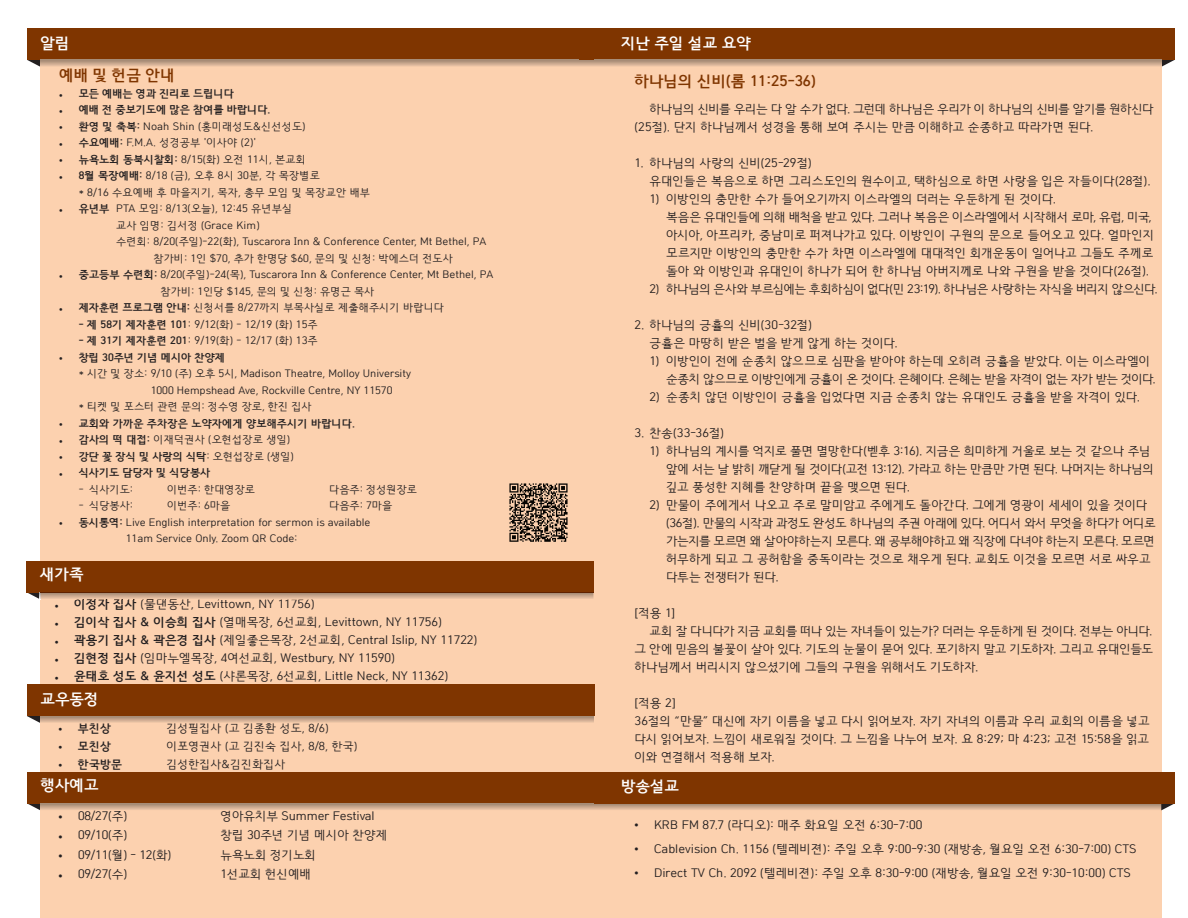
<style>
.page{position:relative;width:1188px;height:918px;background:#fff}
.page>*{position:absolute;margin:0;border:0;box-sizing:border-box;transform-origin:0 0}
.t1{font:700 15px "HCR Dotum";color:#fff}
.t2{font:700 15px "HCR Dotum";color:#7f3500}
.t3{font:12px/18px "HCR Dotum";letter-spacing:-.03em;color:#231f20}
.t4{font:12px "HCR Dotum";color:#231f20}
.t5{font:12px/18px "HCR Dotum";letter-spacing:.01em;color:#231f20}
.t6{font:12px "HCR Dotum";letter-spacing:-.05em;color:#231f20}
.t7{font:12px "HCR Dotum";letter-spacing:-.06em;color:#231f20}
.t8{font:12px "HCR Dotum";letter-spacing:-.005em;color:#231f20}
.t9{font:12px/18px "HCR Dotum";color:#231f20}
.t10{font:11.25px "HCR Dotum";letter-spacing:.01em;color:#231f20}
.t11{font:700 11.25px "HCR Dotum";letter-spacing:.01em;color:#231f20}
.t12{font:10.5px/16.5px "HCR Dotum";color:#231f20}
.t13{font:700 10.5px "HCR Dotum";color:#231f20}
.s1{font-family:"N Haas Grotesk TX Std 55 Rg";font-weight:400}
.s2{font-family:"N Haas Grotesk TX Std 55 Rg"}
.s3{font-weight:700}
.s4{font-weight:400}
</style>
<div class="page">
<div style="left:40px;top:56px;width:554px;height:862px;background:#fcd1af"></div>
<svg style="left:27px;top:60px;width:13px;height:7px"></svg>
<div style="left:27px;top:28px;width:568px;height:32px;background:#7f3500"></div>
<svg style="left:40px;top:60px;width:554px;height:6px;background:#c3a38a"></svg>
<svg style="left:27px;top:803px;width:13px;height:7px"></svg>
<div style="left:27px;top:772px;width:568px;height:31px;background:#7f3500"></div>
<svg style="left:40px;top:803px;width:554px;height:7px;background:#c3a38a"></svg>
<img style="left:509px;top:483px;width:59px;height:58px">
<div style="left:594px;top:44px;width:567px;height:874px;background:#fcd1af"></div>
<svg style="left:1161px;top:60px;width:13px;height:7px"></svg>
<div style="left:579px;top:28px;width:596px;height:32px;background:#7f3500"></div>
<svg style="left:595px;top:60px;width:566px;height:6px;background:#c3a38a"></svg>
<svg style="left:595px;top:803px;width:566px;height:7px;background:#bd9679"></svg>
<svg style="left:1161px;top:803px;width:14px;height:7px"></svg>
<div style="left:595px;top:772px;width:580px;height:31px;background:#7f3500"></div>
<svg style="left:27px;top:716px;width:13px;height:7px"></svg>
<div style="left:27px;top:685px;width:568px;height:31px;background:#7f3500"></div>
<svg style="left:40px;top:716px;width:554px;height:7px;background:#c7a68c"></svg>
<div style="left:26px;top:561px;width:568px;height:31px;background:#7f3500"></div>
<svg style="left:26px;top:592px;width:567px;height:7px"></svg>
<img style="left:76px;top:599px;width:59px;height:1px">
<img style="left:142px;top:599px;width:171px;height:1px">
<hr style="left:40px;top:592px;width:553px;height:1px;background:#5f2200">
<p class="t1" style="left:40px;top:31px;width:31px">알림</p>
<p class="t2" style="left:59px;top:64px;width:117px">예배 및 헌금 안내</p>
<p class="t13" style="left:59px;top:85px;width:176px"><span class="s1">•</span> 모든 예배는 영과 진리로 드립니다</p>
<p class="t13" style="left:59px;top:102px;width:213px"><span class="s1">•</span> 예배 전 중보기도에 많은 참여를 바랍니다.</p>
<p class="t12" style="left:59px;top:118px;width:248px"><span class="s2">•</span> <span class="s3">환영 및 축복:</span> Noah Shin (홍미래성도&amp;신선성도)</p>
<p class="t12" style="left:59px;top:135px;width:198px"><span class="s2">•</span> <span class="s3">수요예배:</span> F.M.A. 성경공부 '이사야 (2)'</p>
<p class="t12" style="left:59px;top:151px;width:248px"><span class="s2">•</span> <span class="s3">뉴욕노회 동북시찰회:</span> 8/15(화) 오전 11시, 본교회</p>
<p class="t12" style="left:79px;top:168px;width:293px;text-indent:-19px"><span class="s2">•</span> <span class="s3">8월 목장예배:</span> 8/18 (금), 오후 8시 30분, 각 목장별로<br>* 8/16 수요예배 후 마을지기, 목자, 총무 모임 및 목장교안 배부</p>
<p class="t12" style="left:59px;top:201px;width:235px"><span class="s2">•</span> <span class="s3">유년부</span> PTA 모임: 8/13(오늘), 12:45 유년부실</p>
<p class="t12" style="left:116px;top:217px;width:145px">교사 임명: 김서정 (Grace Kim)</p>
<p class="t12" style="left:116px;top:234px;width:372px">수련회: 8/20(주일)-22(화), Tuscarora Inn &amp; Conference Center, Mt Bethel, PA</p>
<p class="t12" style="left:154px;top:250px;width:301px">참가비: 1인 $70, 추가 한명당 $60, 문의 및 신청: 박에스더 전도사</p>
<p class="t12" style="left:161px;top:267px;width:334px;text-indent:-101px"><span class="s2">•</span> <span class="s3">중고등부 수련회:</span> 8/20(주일)-24(목), Tuscarora Inn &amp; Conference Center, Mt Bethel, PA 참가비: 1인당 $145, 문의 및 신청: 유명근 목사</p>
<p class="t12" style="left:59px;top:300px;width:386px"><span class="s2">•</span> <span class="s3">제자훈련 프로그램 안내:</span> 신청서를 8/27까지 부목사실로 제출해주시기 바랍니다</p>
<p class="t12" style="left:79px;top:316px;width:241px"><span class="s3">- 제 58기 제자훈련 101</span>: 9/12(화) - 12/19 (화) 15주</p>
<p class="t12" style="left:79px;top:333px;width:241px"><span class="s3">- 제 31기 제자훈련 201</span>: 9/19(화) - 12/17 (화) 13주</p>
<p class="t13" style="left:59px;top:349px;width:167px"><span class="s1">•</span> 창립 30주년 기념 메시아 찬양제</p>
<p class="t12" style="left:79px;top:366px;width:334px">* 시간 및 장소: 9/10 (주) 오후 5시, Madison Theatre, Molloy University</p>
<p class="t12" style="left:151px;top:382px;width:243px">1000 Hempshead Ave, Rockville Centre, NY 11570</p>
<p class="t12" style="left:79px;top:399px;width:235px">* 티켓 및 포스터 관련 문의: 정수영 장로, 한진 집사</p>
<p class="t13" style="left:59px;top:415px;width:297px"><span class="s1">•</span> 교회와 가까운 주차장은 노약자에게 양보해주시기 바랍니다.</p>
<p class="t12" style="left:59px;top:432px;width:233px"><span class="s2">•</span> <span class="s3">감사의 떡 대접:</span> 이재덕권사 (오현섭장로 생일)</p>
<p class="t13" style="left:59px;top:448px;width:236px"><span class="s1">•</span> 강단 꽃 장식 및 사랑의 식탁<span class="s4">: 오현섭장로 (생일)</span></p>
<p class="t13" style="left:59px;top:465px;width:153px"><span class="s1">•</span> 식사기도 담당자 및 식당봉사</p>
<p class="t12" style="left:79px;top:481px;width:56px">- 식사기도:</p>
<p class="t12" style="left:167px;top:481px;width:89px">이번주: 한대영장로</p>
<p class="t12" style="left:329px;top:481px;width:89px">다음주: 정성원장로</p>
<p class="t12" style="left:79px;top:498px;width:56px">- 식당봉사:</p>
<p class="t12" style="left:167px;top:498px;width:65px">이번주: 6마을</p>
<p class="t12" style="left:329px;top:498px;width:65px">다음주: 7마을</p>
<p class="t12" style="left:126px;top:514px;width:246px;text-indent:-67px"><span class="s2">•</span> <span class="s3">동시통역:</span> Live English interpretation for sermon is available<br>11am Service Only. Zoom QR Code:</p>
<p class="t1" style="left:40px;top:562px;width:45px">새가족</p>
<p class="t4" style="left:55px;top:595px;width:261px"><sub>•</sub> <span class="s3">이정자 집사</span> (물댄동산, Levittown, NY 11756)</p>
<p class="t4" style="left:55px;top:613px;width:389px"><sub>•</sub> <span class="s3">김이삭 집사 &amp; 이승희 집사</span> (열매목장, 6선교회, Levittown, NY 11756)</p>
<p class="t4" style="left:55px;top:631px;width:424px"><sub>•</sub> <span class="s3">곽용기 집사 &amp; 곽은경 집사</span> (제일좋은목장, 2선교회, Central Islip, NY 11722)</p>
<p class="t4" style="left:55px;top:649px;width:342px"><sub>•</sub> <span class="s3">김현정 집사</span> (임마누엘목장, 4여선교회, Westbury, NY 11590)</p>
<p class="t4" style="left:55px;top:667px;width:395px"><sub>•</sub> <span class="s3">윤태호 성도 &amp; 윤지선 성도</span> (샤론목장, 6선교회, Little Neck, NY 11362)</p>
<p class="t1" style="left:40px;top:687px;width:60px">교우동정</p>
<p class="t11" style="left:58px;top:719px;width:54px"><span class="s1">•</span> 부친상</p>
<p class="t10" style="left:166px;top:720px;width:164px">김성필집사 (고 김종환 성도, 8/6)</p>
<p class="t11" style="left:58px;top:737px;width:54px"><span class="s1">•</span> 모친상</p>
<p class="t10" style="left:166px;top:738px;width:192px">이포영권사 (고 김진숙 집사, 8/8, 한국)</p>
<p class="t11" style="left:58px;top:755px;width:65px"><span class="s1">•</span> 한국방문</p>
<p class="t10" style="left:166px;top:756px;width:120px">김성한집사&amp;김진화집사</p>
<p class="t1" style="left:40px;top:773px;width:60px">행사예고</p>
<p class="t4" style="left:58px;top:807px;width:70px"><span class="s2">•</span> 08/27(주)</p>
<p class="t4" style="left:220px;top:807px;width:156px">영아유치부 Summer Festival</p>
<p class="t4" style="left:58px;top:826px;width:70px"><span class="s2">•</span> 09/10(주)</p>
<p class="t4" style="left:220px;top:826px;width:169px">창립 30주년 기념 메시아 찬양제</p>
<p class="t4" style="left:58px;top:846px;width:114px"><span class="s2">•</span> 09/11(월) - 12(화)</p>
<p class="t4" style="left:221px;top:846px;width:97px">뉴욕노회 정기노회</p>
<p class="t4" style="left:58px;top:865px;width:70px"><span class="s2">•</span> 09/27(수)</p>
<p class="t4" style="left:220px;top:865px;width:92px">1선교회 헌신예배</p>
<p class="t1" style="left:621px;top:31px;width:131px">지난 주일 설교 요약</p>
<p class="t2" style="left:634px;top:69px;width:183px">하나님의 신비(롬 11:25-36)</p>
<p class="t3" style="left:634px;top:100px;width:521px;text-indent:15px">하나님의 신비를 우리는 다 알 수가 없다. 그런데 하나님은 우리가 이 하나님의 신비를 알기를 원하신다 (25절). 단지 하나님께서 성경을 통해 보여 주시는 만큼 이해하고 순종하고 따라가면 된다.</p>
<p class="t5" style="left:650px;top:154px;width:503px;text-indent:-15px">1. 하나님의 사랑의 신비(25-29절)<br>유대인들은 복음으로 하면 그리스도인의 원수이고, 택하심으로 하면 사랑을 입은 자들이다(28절).</p>
<p class="t3" style="left:666px;top:190px;width:490px;text-indent:-16px">1) 이방인의 충만한 수가 들어오기까지 이스라엘의 더러는 우둔하게 된 것이다.<br>복음은 유대인들에 의해 배척을 받고 있다. 그러나 복음은 이스라엘에서 시작해서 로마, 유럽, 미국, 아시아, 아프리카, 중남미로 퍼져나가고 있다. 이방인이 구원의 문으로 들어오고 있다. 얼마인지 모르지만 이방인의 충만한 수가 차면 이스라엘에 대대적인 회개운동이 일어나고 그들도 주께로 돌아 와 이방인과 유대인이 하나가 되어 한 하나님 아버지께로 나와 구원을 받을 것이다(26절).</p>
<p class="t6" style="left:650px;top:280px;width:510px">2) 하나님의 은사와 부르심에는 후회하심이 없다(민 23:19). 하나님은 사랑하는 자식을 버리지 않으신다.</p>
<p class="t9" style="left:650px;top:316px;width:250px;text-indent:-15px">2. 하나님의 긍휼의 신비(30-32절)<br>긍휼은 마땅히 받은 벌을 받게 않게 하는 것이다.</p>
<p class="t3" style="left:666px;top:352px;width:491px;text-indent:-16px">1) 이방인이 전에 순종치 않으므로 심판을 받아야 하는데 오히려 긍휼을 받았다. 이는 이스라엘이 순종치 않으므로 이방인에게 긍휼이 온 것이다. 은혜이다. 은혜는 받을 자격이 없는 자가 받는 것이다.</p>
<p class="t8" style="left:650px;top:388px;width:492px">2) 순종치 않던 이방인이 긍휼을 입었다면 지금 순종치 않는 유대인도 긍휼을 받을 자격이 있다.</p>
<p class="t3" style="left:634px;top:424px;width:91px">3. 찬송(33-36절)</p>
<p class="t3" style="left:666px;top:442px;width:490px;text-indent:-16px">1) 하나님의 계시를 억지로 풀면 멸망한다(벧후 3:16). 지금은 희미하게 거울로 보는 것 같으나 주님 앞에 서는 날 밝히 깨닫게 될 것이다(고전 13:12). 가라고 하는 만큼만 가면 된다. 나머지는 하나님의 깊고 풍성한 지혜를 찬양하며 끝을 맺으면 된다.</p>
<p class="t3" style="left:666px;top:496px;width:491px;text-indent:-16px">2) 만물이 주에게서 나오고 주로 말미암고 주에게도 돌아간다. 그에게 영광이 세세이 있을 것이다 (36절). 만물의 시작과 과정도 완성도 하나님의 주권 아래에 있다. 어디서 와서 무엇을 하다가 어디로 가는지를 모르면 왜 살아야하는지 모른다. 왜 공부해야하고 왜 직장에 다녀야 하는지 모른다. 모르면 허무하게 되고 그 공허함을 중독이라는 것으로 채우게 된다. 교회도 이것을 모르면 서로 싸우고 다투는 전쟁터가 된다.</p>
<p class="t3" style="left:634px;top:604px;width:42px">[적용 1]</p>
<p class="t7" style="left:650px;top:622px;width:504px">교회 잘 다니다가 지금 교회를 떠나 있는 자녀들이 있는가? 더러는 우둔하게 된 것이다. 전부는 아니다.</p>
<p class="t3" style="left:634px;top:640px;width:520px">그 안에 믿음의 불꽃이 살아 있다. 기도의 눈물이 묻어 있다. 포기하지 말고 기도하자. 그리고 유대인들도</p>
<p class="t3" style="left:634px;top:658px;width:345px">하나님께서 버리시지 않으셨기에 그들의 구원을 위해서도 기도하자.</p>
<p class="t3" style="left:634px;top:694px;width:517px">[적용 2]<br>36절의 “만물” 대신에 자기 이름을 넣고 다시 읽어보자. 자기 자녀의 이름과 우리 교회의 이름을 넣고 다시 읽어보자. 느낌이 새로워질 것이다. 그 느낌을 나누어 보자. 요 8:29; 마 4:23; 고전 15:58을 읽고 이와 연결해서 적용해 보자.</p>
<p class="t1" style="left:621px;top:775px;width:60px">방송설교</p>
<p class="t4" style="left:634px;top:816px;width:289px"><span class="s2">•</span> KRB FM 87.7 (라디오): 매주 화요일 오전 6:30-7:00</p>
<p class="t4" style="left:634px;top:840px;width:504px"><span class="s2">•</span> Cablevision Ch. 1156 (텔레비젼): 주일 오후 9:00-9:30 (재방송, 월요일 오전 6:30-7:00) CTS</p>
<p class="t4" style="left:634px;top:864px;width:498px"><span class="s2">•</span> Direct TV Ch. 2092 (텔레비젼): 주일 오후 8:30-9:00 (재방송, 월요일 오전 9:30-10:00) CTS</p>
</div>
